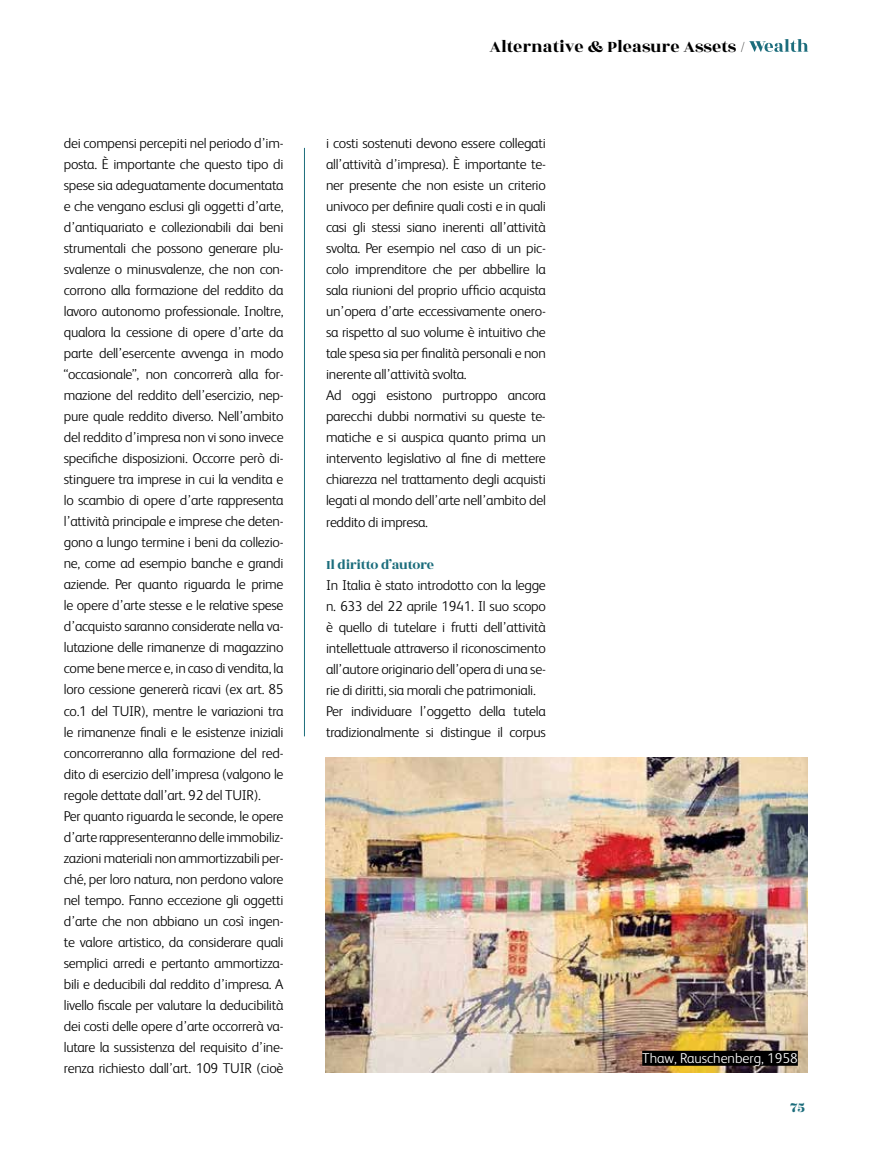
<style>
.page{position:relative;width:872px;height:1149px;background:#fff}
.page>*{position:absolute;margin:0;border:0;box-sizing:border-box;transform-origin:0 0}
.t1{font:18px "Rozha One";color:#000}
.t2{font:15px "Rozha One";color:#1c6d7c}
.t3{font:300 14.25px/21px "FS Albert";letter-spacing:-.02em;color:#000}
.t4{font:300 14.25px "FS Albert";color:#fff}
.t5{font:14.25px "Rozha One";letter-spacing:-.02em;color:#1c6d7c}
</style>
<div class="page">
<svg style="left:749px;top:39px;width:59px;height:13px"></svg>
<hr style="left:304px;top:148px;width:1px;height:588px;background:#1c6d7c">
<img style="left:325px;top:757px;width:482px;height:315px">
<div style="left:642px;top:1050px;width:156px;height:15px;background:#000"></div>
<p class="t1" style="left:489px;top:35px;width:257px">Alternative &amp; Pleasure Assets /</p>
<p class="t3" style="left:64px;top:132px;width:221px">dei compensi percepiti nel periodo d’im&shy;posta. È importante che questo tipo di spese sia adeguatamente documentata e che vengano esclusi gli oggetti d’arte, d’antiquariato e collezionabili dai beni strumentali che possono generare plu&shy;svalenze o minusvalenze, che non con&shy;corrono alla formazione del reddito da lavoro autonomo professionale. Inoltre, qualora la cessione di opere d’arte da parte dell’esercente avvenga in modo “occasionale”, non concorrerà alla for&shy;mazione del reddito dell’esercizio, nep&shy;pure quale reddito diverso. Nell’ambito del reddito d’impresa non vi sono invece specifiche disposizioni. Occorre però di&shy;stinguere tra imprese in cui la vendita e lo scambio di opere d’arte rappresenta l’attività principale e imprese che deten&shy;gono a lungo termine i beni da collezio&shy;ne, come ad esempio banche e grandi aziende. Per quanto riguarda le prime le opere d’arte stesse e le relative spese d’acquisto saranno considerate nella va&shy;lutazione delle rimanenze di magazzino come bene merce e, in caso di vendita, la loro cessione genererà ricavi (ex art. 85 co.1 del TUIR), mentre le variazioni tra le rimanenze finali e le esistenze iniziali concorreranno alla formazione del red&shy;dito di esercizio dell’impresa (valgono le regole dettate dall’art. 92 del TUIR).<br>Per quanto riguarda le seconde, le opere d’arte rappresenteranno delle immobiliz&shy;zazioni materiali non ammortizzabili per&shy;ché, per loro natura, non perdono valore nel tempo. Fanno eccezione gli oggetti d’arte che non abbiano un così ingen&shy;te valore artistico, da considerare quali semplici arredi e pertanto ammortizza&shy;bili e deducibili dal reddito d’impresa. A livello fiscale per valutare la deducibilità dei costi delle opere d’arte occorrerà va&shy;lutare la sussistenza del requisito d’ine&shy;renza richiesto dall’art. 109 TUIR (cioè</p>
<p class="t3" style="left:326px;top:133px;width:221px">i costi sostenuti devono essere collegati all’attività d’impresa). È importante te&shy;ner presente che non esiste un criterio univoco per definire quali costi e in quali casi gli stessi siano inerenti all’attività svolta. Per esempio nel caso di un pic&shy;colo imprenditore che per abbellire la sala riunioni del proprio ufficio acquista un’opera d’arte eccessivamente onero&shy;sa rispetto al suo volume è intuitivo che tale spesa sia per finalità personali e non inerente all’attività svolta.<br>Ad oggi esistono purtroppo ancora parecchi dubbi normativi su queste te&shy;matiche e si auspica quanto prima un intervento legislativo al fine di mettere chiarezza nel trattamento degli acquisti legati al mondo dell’arte nell’ambito del reddito di impresa.</p>
<p class="t5" style="left:326px;top:555px;width:110px">Il diritto d’autore</p>
<p class="t3" style="left:326px;top:574px;width:221px">In Italia è stato introdotto con la legge n. 633 del 22 aprile 1941. Il suo scopo è quello di tutelare i frutti dell’attività intellettuale attraverso il riconoscimento all’autore originario dell’opera di una se&shy;rie di diritti, sia morali che patrimoniali.<br>Per individuare l’oggetto della tutela tradizionalmente si distingue il corpus</p>
<p class="t4" style="left:642px;top:1049px;width:157px">Thaw, Rauschenberg, 1958</p>
<p class="t2" style="left:790px;top:1097px;width:16px">75</p>
</div>
